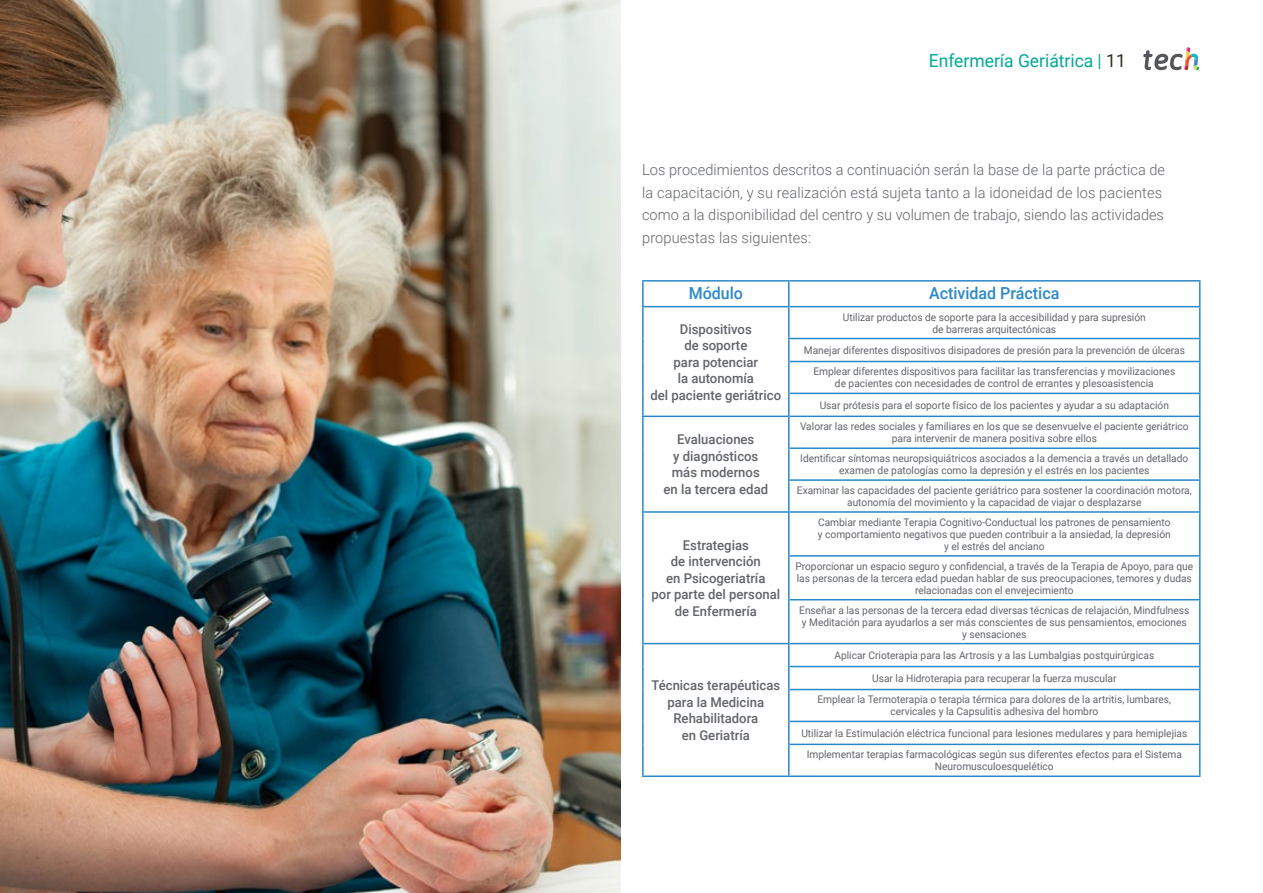
<style>
.page{position:relative;width:1263px;height:893px;background:#fff}
.page>*{position:absolute;margin:0;border:0;box-sizing:border-box;transform-origin:0 0}
.t1{font:18px "Roboto";color:#00a996}
.t2{font:500 16.5px "Roboto";color:#2988c9}
.t3{font:300 15px/22.5px "Roboto";letter-spacing:.005em;color:#61646a}
.t4{font:500 13.5px/16.5px "Roboto";color:#61646a;text-align:center}
.t5{font:10.5px/12px "Roboto";color:#61646a;text-align:center}
.s1{color:#312e20}
</style>
<div class="page">
<svg style="left:1143px;top:47px;width:56px;height:24px"></svg>
<hr style="left:642px;top:775px;width:147px;height:2px;background:#2988c9">
<svg style="left:788px;top:339px;width:1px;height:22px"></svg>
<hr style="left:788px;top:361px;width:1px;height:32px;background:#2988c9">
<svg style="left:788px;top:393px;width:1px;height:23px"></svg>
<hr style="left:788px;top:416px;width:1px;height:32px;background:#2988c9">
<hr style="left:788px;top:448px;width:1px;height:32px;background:#2988c9">
<hr style="left:788px;top:480px;width:1px;height:32px;background:#2988c9">
<hr style="left:788px;top:512px;width:1px;height:44px;background:#2988c9">
<hr style="left:788px;top:556px;width:1px;height:44px;background:#2988c9">
<hr style="left:788px;top:600px;width:1px;height:44px;background:#2988c9">
<svg style="left:788px;top:644px;width:1px;height:45px"></svg>
<hr style="left:788px;top:689px;width:1px;height:32px;background:#2988c9">
<svg style="left:788px;top:721px;width:1px;height:23px"></svg>
<hr style="left:788px;top:744px;width:1px;height:31px;background:#2988c9">
<hr style="left:788px;top:307px;width:1px;height:31px;background:#2988c9">
<hr style="left:642px;top:280px;width:147px;height:2px;background:#2988c9">
<hr style="left:642px;top:282px;width:2px;height:24px;background:#2988c9">
<svg style="left:788px;top:282px;width:1px;height:24px"></svg>
<hr style="left:642px;top:306px;width:147px;height:1px;background:#2988c9">
<hr style="left:642px;top:307px;width:2px;height:32px;background:#2988c9">
<hr style="left:642px;top:339px;width:2px;height:22px;background:#2988c9">
<hr style="left:642px;top:361px;width:2px;height:32px;background:#2988c9">
<hr style="left:642px;top:393px;width:2px;height:23px;background:#2988c9">
<hr style="left:642px;top:416px;width:146px;height:1px;background:#2988c9">
<hr style="left:642px;top:417px;width:2px;height:31px;background:#2988c9">
<hr style="left:642px;top:448px;width:2px;height:32px;background:#2988c9">
<hr style="left:642px;top:480px;width:2px;height:31px;background:#2988c9">
<hr style="left:642px;top:511px;width:146px;height:2px;background:#2988c9">
<hr style="left:642px;top:513px;width:2px;height:43px;background:#2988c9">
<hr style="left:642px;top:556px;width:2px;height:44px;background:#2988c9">
<hr style="left:642px;top:600px;width:2px;height:43px;background:#2988c9">
<hr style="left:642px;top:643px;width:146px;height:1px;background:#2988c9">
<hr style="left:642px;top:644px;width:2px;height:23px;background:#2988c9">
<hr style="left:642px;top:667px;width:2px;height:22px;background:#2988c9">
<hr style="left:642px;top:689px;width:2px;height:32px;background:#2988c9">
<hr style="left:642px;top:721px;width:2px;height:23px;background:#2988c9">
<hr style="left:642px;top:744px;width:2px;height:31px;background:#2988c9">
<hr style="left:789px;top:280px;width:411px;height:2px;background:#2988c9">
<svg style="left:1199px;top:282px;width:1px;height:24px"></svg>
<hr style="left:789px;top:306px;width:411px;height:1px;background:#2988c9">
<hr style="left:1199px;top:307px;width:1px;height:31px;background:#2988c9">
<hr style="left:788px;top:338px;width:412px;height:1px;background:#2988c9">
<svg style="left:1199px;top:339px;width:1px;height:22px"></svg>
<hr style="left:789px;top:361px;width:411px;height:1px;background:#2988c9">
<hr style="left:1199px;top:362px;width:1px;height:31px;background:#2988c9">
<hr style="left:789px;top:393px;width:411px;height:1px;background:#2988c9">
<svg style="left:1199px;top:394px;width:1px;height:22px"></svg>
<hr style="left:789px;top:416px;width:411px;height:1px;background:#2988c9">
<hr style="left:1199px;top:417px;width:1px;height:30px;background:#2988c9">
<hr style="left:789px;top:447px;width:411px;height:2px;background:#2988c9">
<hr style="left:1199px;top:449px;width:1px;height:30px;background:#2988c9">
<hr style="left:789px;top:479px;width:411px;height:2px;background:#2988c9">
<hr style="left:1199px;top:481px;width:1px;height:30px;background:#2988c9">
<hr style="left:789px;top:511px;width:411px;height:2px;background:#2988c9">
<hr style="left:1199px;top:513px;width:1px;height:42px;background:#2988c9">
<hr style="left:789px;top:555px;width:411px;height:2px;background:#2988c9">
<hr style="left:1199px;top:557px;width:1px;height:42px;background:#2988c9">
<hr style="left:789px;top:599px;width:411px;height:1px;background:#2988c9">
<hr style="left:1199px;top:600px;width:1px;height:43px;background:#2988c9">
<hr style="left:789px;top:643px;width:411px;height:1px;background:#2988c9">
<hr style="left:789px;top:666px;width:411px;height:1px;background:#2988c9">
<svg style="left:1199px;top:644px;width:1px;height:45px"></svg>
<hr style="left:789px;top:689px;width:411px;height:1px;background:#2988c9">
<hr style="left:1199px;top:690px;width:1px;height:31px;background:#2988c9">
<hr style="left:789px;top:721px;width:411px;height:1px;background:#2988c9">
<svg style="left:1199px;top:722px;width:1px;height:22px"></svg>
<hr style="left:789px;top:744px;width:411px;height:1px;background:#2988c9">
<hr style="left:1199px;top:745px;width:1px;height:30px;background:#2988c9">
<hr style="left:789px;top:775px;width:411px;height:2px;background:#2988c9">
<img style="left:0;top:0;width:621px;height:893px">
<h1 class="t1" style="left:929px;top:48px;width:198px">Enfermería Geriátrica | <span class="s1">11</span></h1>
<p class="t3" style="left:642px;top:158px;width:524px">Los procedimientos descritos a continuación serán la base de la parte práctica de la capacitación, y su realización está sujeta tanto a la idoneidad de los pacientes como a la disponibilidad del centro y su volumen de trabajo, siendo las actividades propuestas las siguientes:</p>
<h2 class="t2" style="left:689px;top:282px;width:56px">Módulo</h2>
<h2 class="t2" style="left:929px;top:282px;width:132px">Actividad Práctica</h2>
<p class="t4" style="left:650px;top:320px;width:132px">Dispositivos<br>de soporte<br>para potenciar<br>la autonomía<br>del paciente geriátrico</p>
<p class="t5" style="left:843px;top:310px;width:305px">Utilizar productos de soporte para la accesibilidad y para supresión de barreras arquitectónicas</p>
<p class="t5" style="left:804px;top:339px;width:383px;line-height:21.5px">Manejar diferentes dispositivos disipadores de presión para la prevención de úlceras<br>Emplear diferentes dispositivos para facilitar las transferencias y movilizaciones</p>
<p class="t5" style="left:820px;top:372px;width:351px;line-height:21.5px">de pacientes con necesidades de control de errantes y plesoasistencia<br>Usar prótesis para el soporte físico de los pacientes y ayudar a su adaptación</p>
<p class="t4" style="left:663px;top:431px;width:106px">Evaluaciones<br>y diagnósticos más modernos en la tercera edad</p>
<p class="t4" style="left:651px;top:536px;width:130px">Estrategias<br>de intervención<br>en Psicogeriatría<br>por parte del personal de Enfermería</p>
<p class="t4" style="left:651px;top:677px;width:130px">Técnicas terapéuticas para la Medicina<br>Rehabilitadora<br>en Geriatría</p>
<p class="t5" style="left:800px;top:420px;width:390px">Valorar las redes sociales y familiares en los que se desenvuelve el paciente geriátrico para intervenir de manera positiva sobre ellos</p>
<p class="t5" style="left:800px;top:452px;width:390px">Identificar síntomas neuropsiquiátricos asociados a la demencia a través un detallado examen de patologías como la depresión y el estrés en los pacientes</p>
<p class="t5" style="left:797px;top:484px;width:396px">Examinar las capacidades del paciente geriátrico para sostener la coordinación motora, autonomía del movimiento y la capacidad de viajar o desplazarse</p>
<p class="t5" style="left:818px;top:516px;width:354px">Cambiar mediante Terapia Cognitivo-Conductual los patrones de pensamiento y comportamiento negativos que pueden contribuir a la ansiedad, la depresión y el estrés del anciano</p>
<p class="t5" style="left:795px;top:560px;width:399px">Proporcionar un espacio seguro y confidencial, a través de la Terapia de Apoyo, para que las personas de la tercera edad puedan hablar de sus preocupaciones, temores y dudas relacionadas con el envejecimiento</p>
<p class="t5" style="left:799px;top:603px;width:392px">Enseñar a las personas de la tercera edad diversas técnicas de relajación, Mindfulness y Meditación para ayudarlos a ser más conscientes de sus pensamientos, emociones y sensaciones</p>
<p class="t5" style="left:834px;top:643px;width:321px;line-height:23px">Aplicar Crioterapia para las Artrosis y a las Lumbalgias postquirúrgicas<br>Usar la Hidroterapia para recuperar la fuerza muscular</p>
<p class="t5" style="left:817px;top:693px;width:355px">Emplear la Termoterapia o terapia térmica para dolores de la artritis, lumbares, cervicales y la Capsulitis adhesiva del hombro</p>
<p class="t5" style="left:801px;top:722px;width:387px;line-height:21.5px">Utilizar la Estimulación eléctrica funcional para lesiones medulares y para hemiplejias<br>Implementar terapias farmacológicas según sus diferentes efectos para el Sistema</p>
<p class="t5" style="left:935px;top:760px;width:120px">Neuromusculoesquelético</p>
</div>
